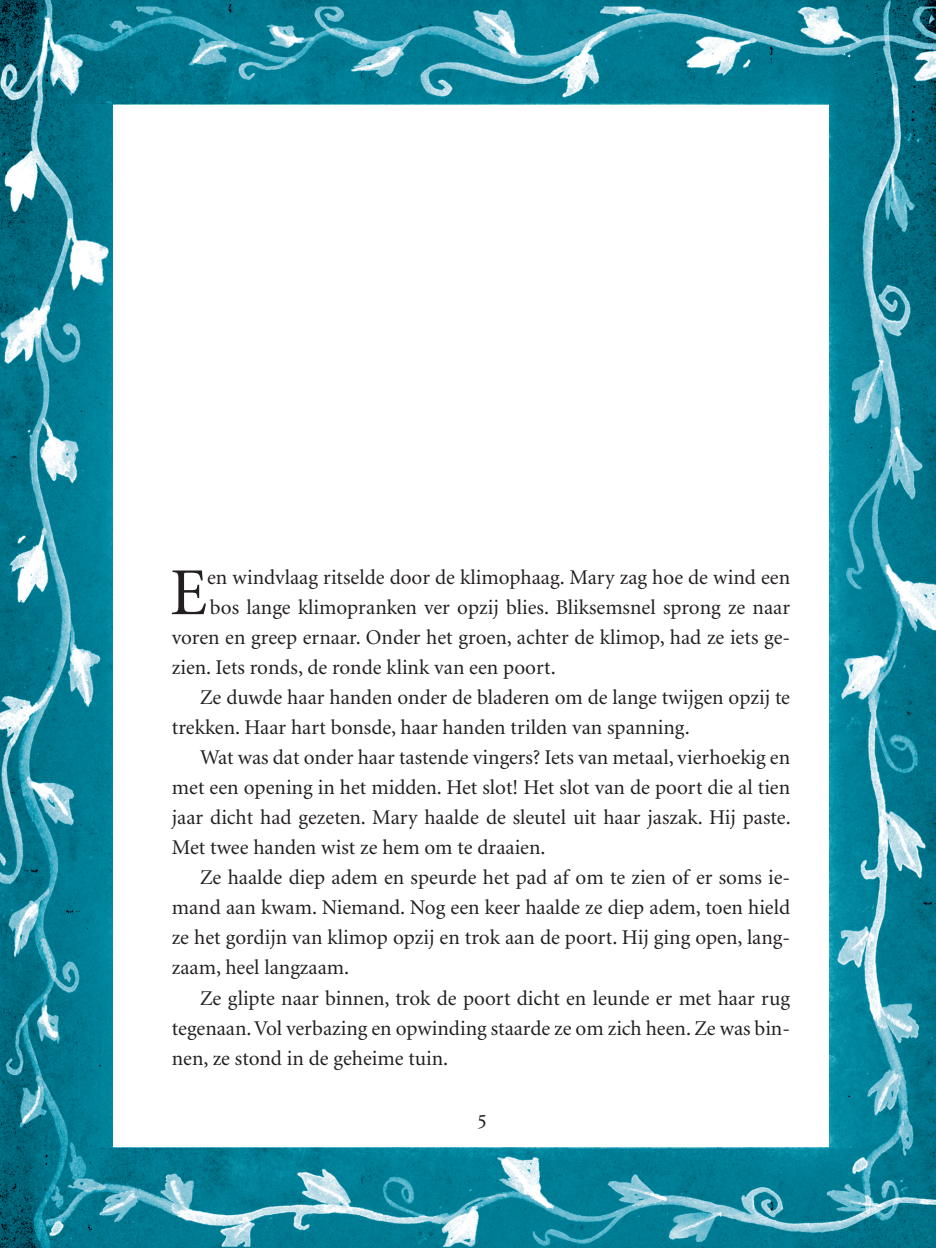
<style>
.page{position:relative;width:936px;height:1248px;background:#fff}
.page>*{position:absolute;margin:0;border:0;box-sizing:border-box;transform-origin:0 0}
.t1{font:67.2px "Minion";color:#231f20}
.t2{font:22px "Minion Regular SC";color:#231f20}
.t3{font:21px "Minion";color:#231f20}
</style>
<div class="page">
<img style="left:0;top:0;width:935px;height:1247px">
<h1 class="t1" style="left:170px;top:559px;width:39px">E</h1>
<p class="t3" style="left:207px;top:567px;width:584px">en windvlaag ritselde door de klimophaag. Mary zag hoe de wind een</p>
<p class="t3" style="left:210px;top:597px;width:581px">bos lange klimopranken ver opzij blies. Bliksemsnel sprong ze naar</p>
<p class="t3" style="left:172px;top:627px;width:620px">voren en greep ernaar. Onder het groen, achter de klimop, had ze iets ge-</p>
<p class="t3" style="left:172px;top:657px;width:385px">zien. Iets ronds, de ronde klink van een poort.</p>
<p class="t3" style="left:200px;top:687px;width:591px">Ze duwde haar handen onder de bladeren om de lange twijgen opzij te</p>
<p class="t3" style="left:172px;top:717px;width:519px">trekken. Haar hart bonsde, haar handen trilden van spanning.</p>
<p class="t3" style="left:200px;top:747px;width:591px">Wat was dat onder haar tastende vingers? Iets van metaal, vierhoekig en</p>
<p class="t3" style="left:172px;top:777px;width:619px">met een opening in het midden. Het slot! Het slot van de poort die al tien</p>
<p class="t3" style="left:172px;top:807px;width:620px">jaar dicht had gezeten. Mary haalde de sleutel uit haar jaszak. Hij paste.</p>
<p class="t3" style="left:172px;top:837px;width:375px">Met twee handen wist ze hem om te draaien.</p>
<p class="t3" style="left:200px;top:867px;width:591px">Ze haalde diep adem en speurde het pad af om te zien of er soms ie-</p>
<p class="t3" style="left:172px;top:897px;width:620px">mand aan kwam. Niemand. Nog een keer haalde ze diep adem, toen hield</p>
<p class="t3" style="left:172px;top:927px;width:619px">ze het gordijn van klimop opzij en trok aan de poort. Hij ging open, lang-</p>
<p class="t3" style="left:172px;top:957px;width:179px">zaam, heel langzaam.</p>
<p class="t3" style="left:200px;top:987px;width:591px">Ze glipte naar binnen, trok de poort dicht en leunde er met haar rug</p>
<p class="t3" style="left:172px;top:1017px;width:619px">tegenaan. Vol verbazing en opwinding staarde ze om zich heen. Ze was bin-</p>
<p class="t3" style="left:172px;top:1047px;width:278px">nen, ze stond in de geheime tuin.</p>
<p class="t2" style="left:478px;top:1106px;width:10px">5</p>
</div>
